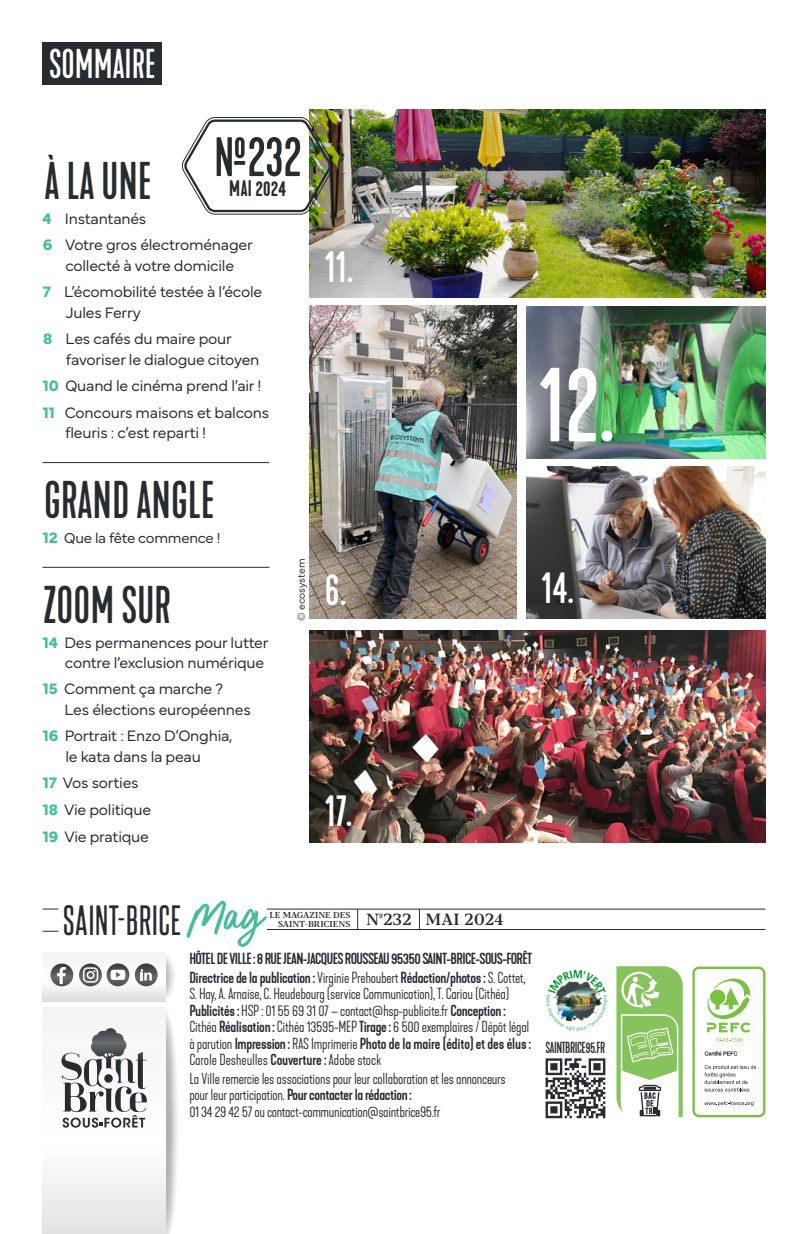
<style>
.page{position:relative;width:808px;height:1234px;background:#fff}
.page>*{position:absolute;margin:0;border:0;box-sizing:border-box;transform-origin:0 0}
.t1{font:condensed 105px "Kapra Neue";color:#fff}
.t2{font:condensed 55.8px "Kapra Neue";color:#272c30}
.t3{font:condensed 49.5px "Kapra Neue";color:#272c30}
.t4{font:condensed 43.65px "Kapra Neue";color:#fff}
.t5{font:42.45px "EVERGLADE Regular";letter-spacing:-.02em;color:#272c30}
.t6{font:condensed 38.85px "Kapra Neue";color:#fff}
.t7{font:500 condensed 21px "Kapra Neue";letter-spacing:.02em;color:#272c30}
.t8{font:300 15.75px/26.7px "Mundial";letter-spacing:-.015em;color:#272c30}
.t9{font:300 15px/16.5px "Kapra Neue";letter-spacing:-.02em;color:#272c30}
.t10{font:500 15px/18.6px "Kapra Neue";letter-spacing:-.04em;color:#272c30}
.t11{font:300 15px "Mundial";letter-spacing:-.02em;color:#272c30}
.t12{font:condensed 15px "Kapra Neue";letter-spacing:-.03em;color:#272c30}
.t13{font:300 10.5px "Mundial";letter-spacing:-.015em;color:#272c30}
.t14{font:500 8.55px/8.6px "Blacker Pro Tx";color:#272c30}
.s1{font-size:51.75px}
.s2{font-weight:700;color:#43be99}
.s3{font-weight:700;font-size:15.75px;color:#43be99}
.s4{font-family:"Oranges And Lemons Script Up";font-size:65.7px;color:#43be99}
.s5{font-weight:300}
.s6{font-weight:500}
</style>
<div class="page">
<div style="left:43px;top:43px;width:119px;height:42px;background:#272c30"></div>
<svg style="left:43px;top:908px;width:15px;height:1px"></svg>
<svg style="left:43px;top:930px;width:15px;height:1px"></svg>
<svg style="left:43px;top:1007px;width:134px;height:226px"></svg>
<svg style="left:43px;top:952px;width:123px;height:49px"></svg>
<svg style="left:43px;top:1022px;width:123px;height:39px;fill:#f6f6f7"></svg>
<svg style="left:141px;top:952px;width:33px;height:48px"></svg>
<svg style="left:43px;top:959px;width:123px;height:35px;fill:#f1f2f3"></svg>
<hr style="left:267px;top:908px;width:498px;height:1px;background:#272c30">
<hr style="left:267px;top:929px;width:498px;height:1px;background:#272c30">
<svg style="left:357px;top:908px;width:1px;height:21px"></svg>
<svg style="left:419px;top:908px;width:1px;height:21px"></svg>
<img style="left:309px;top:306px;width:207px;height:312px">
<img style="left:309px;top:110px;width:456px;height:188px">
<img style="left:526px;top:466px;width:239px;height:152px">
<img style="left:526px;top:306px;width:239px;height:152px">
<img style="left:309px;top:630px;width:456px;height:211px">
<hr style="left:43px;top:462px;width:226px;height:1px;background:#272c30">
<hr style="left:43px;top:567px;width:226px;height:1px;background:#272c30">
<svg style="left:182px;top:117px;width:152px;height:98px"></svg>
<svg style="left:616px;top:966px;width:67px;height:151px"></svg>
<svg style="left:545px;top:1058px;width:60px;height:59px"></svg>
<img style="left:545px;top:969px;width:63px;height:62px">
<div style="left:692px;top:966px;width:73px;height:150px;border:2px solid #79c142;border-radius:5px"></div>
<svg style="left:707px;top:978px;width:44px;height:63px"></svg>
<svg style="left:705px;top:1051px;width:32px;height:4px"></svg>
<svg style="left:704px;top:1065px;width:52px;height:26px"></svg>
<svg style="left:704px;top:1101px;width:49px;height:4px"></svg>
<h3 class="t6" style="left:49px;top:41px;width:108px">SOMMAIRE</h3>
<h2 class="t2" style="left:214px;top:122px;width:89px"><span class="s1">№</span>232</h2>
<h3 class="t7" style="left:229px;top:176px;width:58px">MAI 2024</h3>
<h3 class="t3" style="left:44px;top:152px;width:109px">À LA UNE</h3>
<p class="t8" style="left:42px;top:203px;width:212px"><span class="s2">4</span> Instantanés<br><span class="s2">6</span> Votre gros électroménager</p>
<p class="t8" style="left:43px;top:250px;width:221px;text-align:center">collecté à votre domicile<br><span class="s2">7</span> L’écomobilité testée à l’école</p>
<p class="t8" style="left:43px;top:297px;width:190px;text-indent:23px">Jules Ferry<br><span class="s2">8</span> Les cafés du maire pour</p>
<p class="t8" style="left:43px;top:344px;width:228px;text-indent:23px">favoriser le dialogue citoyen<br><span class="s2">10</span> Quand le cinéma prend l’air !<br><span class="s2">11</span> Concours maisons et balcons</p>
<p class="t8" style="left:65px;top:418px;width:143px">fleuris : c’est reparti !</p>
<h3 class="t3" style="left:44px;top:470px;width:172px">GRAND ANGLE</h3>
<p class="t11" style="left:43px;top:526px;width:179px"><span class="s3">12</span> Que la fête commence !</p>
<h3 class="t3" style="left:43px;top:575px;width:129px">ZOOM SUR</h3>
<p class="t8" style="left:43px;top:630px;width:227px;line-height:20.2px;text-align:right"><span class="s2">14</span> Des permanences pour lutter contre l’exclusion numérique</p>
<p class="t8" style="left:65px;top:677px;width:188px;line-height:20.2px;text-indent:-22px"><span class="s2">15</span> Comment ça marche ?<br>Les élections européennes</p>
<p class="t8" style="left:43px;top:724px;width:191px;line-height:20.2px;text-align:center"><span class="s2">16</span> Portrait : Enzo D’Onghia, le kata dans la peau</p>
<p class="t8" style="left:43px;top:767px;width:110px"><span class="s2">17</span> Vos sorties<br><span class="s2">18</span> Vie politique<br><span class="s2">19</span> Vie pratique</p>
<p class="t13" style="left:293px;top:620px;width:64px;rotate:-90deg">© ecosystem</p>
<h3 class="t4" style="left:325px;top:240px;width:30px">11.</h3>
<h3 class="t4" style="left:325px;top:562px;width:23px">6.</h3>
<h3 class="t4" style="left:325px;top:784px;width:29px">17.</h3>
<h1 class="t1" style="left:539px;top:340px;width:77px">12.</h1>
<h3 class="t4" style="left:541px;top:561px;width:34px">14.</h3>
<h3 class="t5" style="left:62px;top:901px;width:203px">SAINT-BRICE<span class="s4">Mag</span></h3>
<p class="t14" style="left:278px;top:910px;width:227px;text-indent:-9px">LE MAGAZINE DES<br>SAINT‑BRICIENS <sup>№232</sup> <sup>MAI</sup> <sup>2024</sup></p>
<p class="t10" style="left:189px;top:949px;width:344px">HÔTEL DE VILLE : 8 RUE JEAN-JACQUES ROUSSEAU 95350 SAINT-BRICE-SOUS-FORÊT<br>Directrice de la publication : <span class="s5">Virginie Prehoubert</span> Rédaction/photos : <span class="s5">S. Cottet,</span></p>
<p class="t9" style="left:189px;top:985px;width:343px">S. Hay, A. Arnaise, C. Heudebourg (service Communication), T. Cariou (Cithéa)<br><span class="s6">Publicités :</span> HSP : 01 55 69 31 07 – contact@hsp-publicite.fr <span class="s6">Conception :<br></span>Cithéa <span class="s6">Réalisation :</span> Cithéa 13595-MEP <span class="s6">Tirage :</span> 6 500 exemplaires / Dépôt légal à parution <span class="s6">Impression :</span> RAS Imprimerie <span class="s6">Photo de la maire (édito) et des élus :<br></span>Carole Desheulles <span class="s6">Couverture :</span> Adobe stock</p>
<p class="t9" style="left:189px;top:1070px;width:318px">La Ville remercie les associations pour leur collaboration et les annonceurs pour leur participation. <span class="s6">Pour contacter la rédaction :<br></span>01 34 29 42 57 ou contact-communication@saintbrice95.fr</p>
<p class="t12" style="left:545px;top:1038px;width:61px">SAINTBRICE95.FR</p>
</div>
